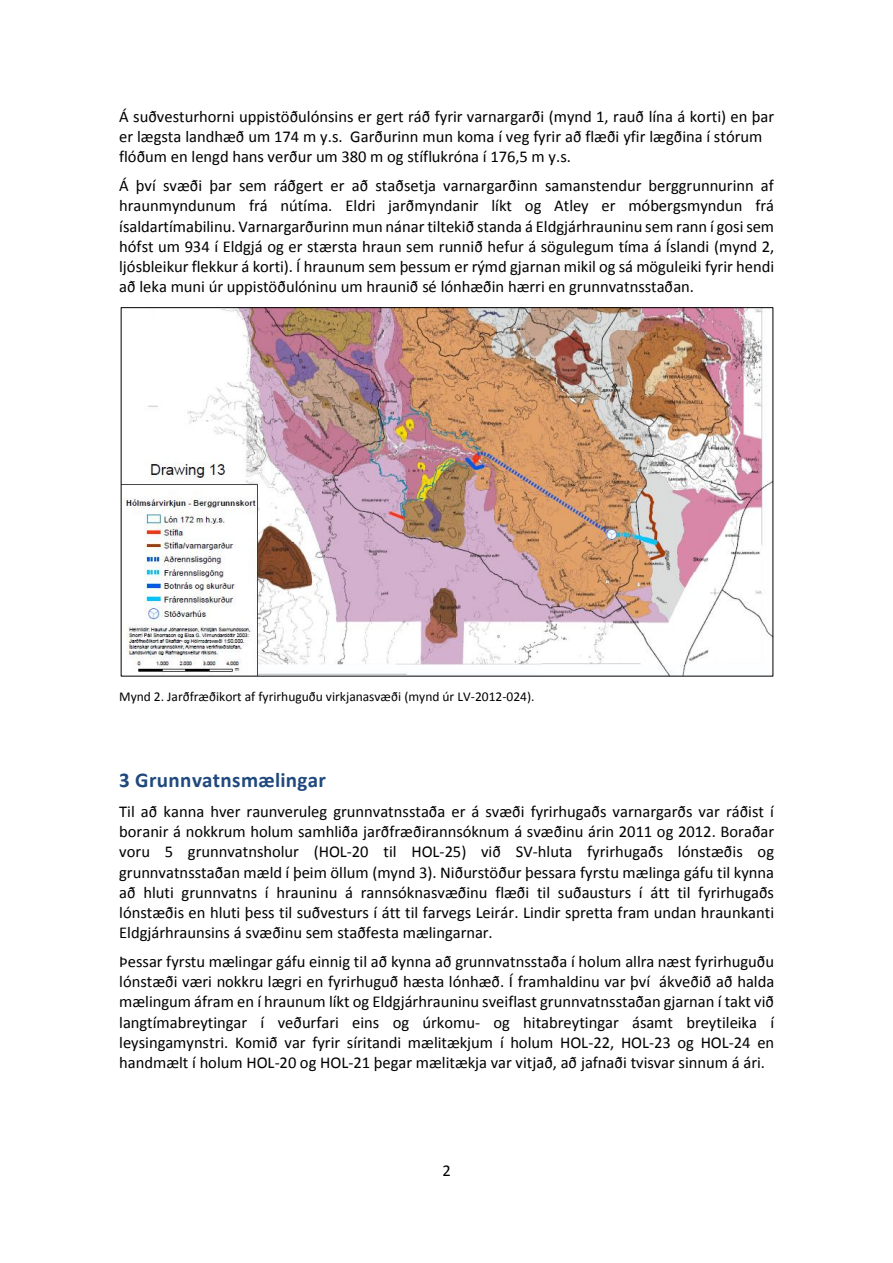
<style>
.page{position:relative;width:893px;height:1263px;background:#fff}
.page>*{position:absolute;margin:0;border:0;box-sizing:border-box;transform-origin:0 0}
.t1{font:700 21px "Calibri";letter-spacing:.02em;color:#1f497d}
.t2{font:16.5px/20.1px "Calibri";color:#000;text-align:justify}
.t3{font:13.5px "Calibri";color:#000}
</style>
<div class="page">
<img style="left:123px;top:309px;width:648px;height:365px">
<p class="t2" style="left:119px;top:107px;width:657px;text-align:left">Á suðvesturhorni uppistöðulónsins er gert ráð fyrir varnargarði (mynd 1, rauð lína á korti) en þar er lægsta landhæð um 174 m y.s. Garðurinn mun koma í veg fyrir að flæði yfir lægðina í stórum flóðum en lengd hans verður um 380 m og stíflukróna í 176,5 m y.s.</p>
<p class="t2" style="left:119px;top:177px;width:657px">Á því svæði þar sem ráðgert er að staðsetja varnargarðinn samanstendur berggrunnurinn af hraunmyndunum frá nútíma. Eldri jarðmyndanir líkt og Atley er móbergsmyndun frá ísaldartímabilinu. Varnargarðurinn mun nánar tiltekið standa á Eldgjárhrauninu sem rann í gosi sem hófst um 934 í Eldgjá og er stærsta hraun sem runnið hefur á sögulegum tíma á Íslandi (mynd 2, ljósbleikur flekkur á korti). Í hraunum sem þessum er rýmd gjarnan mikil og sá möguleiki fyrir hendi að leka muni úr uppistöðulóninu um hraunið sé lónhæðin hærri en grunnvatnsstaðan.</p>
<p class="t3" style="left:119px;top:691px;width:417px">Mynd 2. Jarðfræðikort af fyrirhuguðu virkjanasvæði (mynd úr LV-2012-024).</p>
<p class="t1" style="left:119px;top:771px;width:208px">3 Grunnvatnsmælingar</p>
<p class="t2" style="left:119px;top:803px;width:657px">Til að kanna hver raunveruleg grunnvatnsstaða er á svæði fyrirhugaðs varnargarðs var ráðist í boranir á nokkrum holum samhliða jarðfræðirannsóknum á svæðinu árin 2011 og 2012. Boraðar voru 5 grunnvatnsholur (HOL-20 til HOL-25) við SV-hluta fyrirhugaðs lónstæðis og grunnvatnsstaðan mæld í þeim öllum (mynd 3). Niðurstöður þessara fyrstu mælinga gáfu til kynna að hluti grunnvatns í hrauninu á rannsóknasvæðinu flæði til suðausturs í átt til fyrirhugaðs lónstæðis en hluti þess til suðvesturs í átt til farvegs Leirár. Lindir spretta fram undan hraunkanti Eldgjárhraunsins á svæðinu sem staðfesta mælingarnar.</p>
<p class="t2" style="left:119px;top:953px;width:657px">Þessar fyrstu mælingar gáfu einnig til að kynna að grunnvatnsstaða í holum allra næst fyrirhuguðu lónstæði væri nokkru lægri en fyrirhuguð hæsta lónhæð. Í framhaldinu var því ákveðið að halda mælingum áfram en í hraunum líkt og Eldgjárhrauninu sveiflast grunnvatnsstaðan gjarnan í takt við langtímabreytingar í veðurfari eins og úrkomu- og hitabreytingar ásamt breytileika í leysingamynstri. Komið var fyrir síritandi mælitækjum í holum HOL-22, HOL-23 og HOL-24 en handmælt í holum HOL-20 og HOL-21 þegar mælitækja var vitjað, að jafnaði tvisvar sinnum á ári.</p>
<p class="t2" style="left:443px;top:1162px;width:10px">2</p>
</div>
